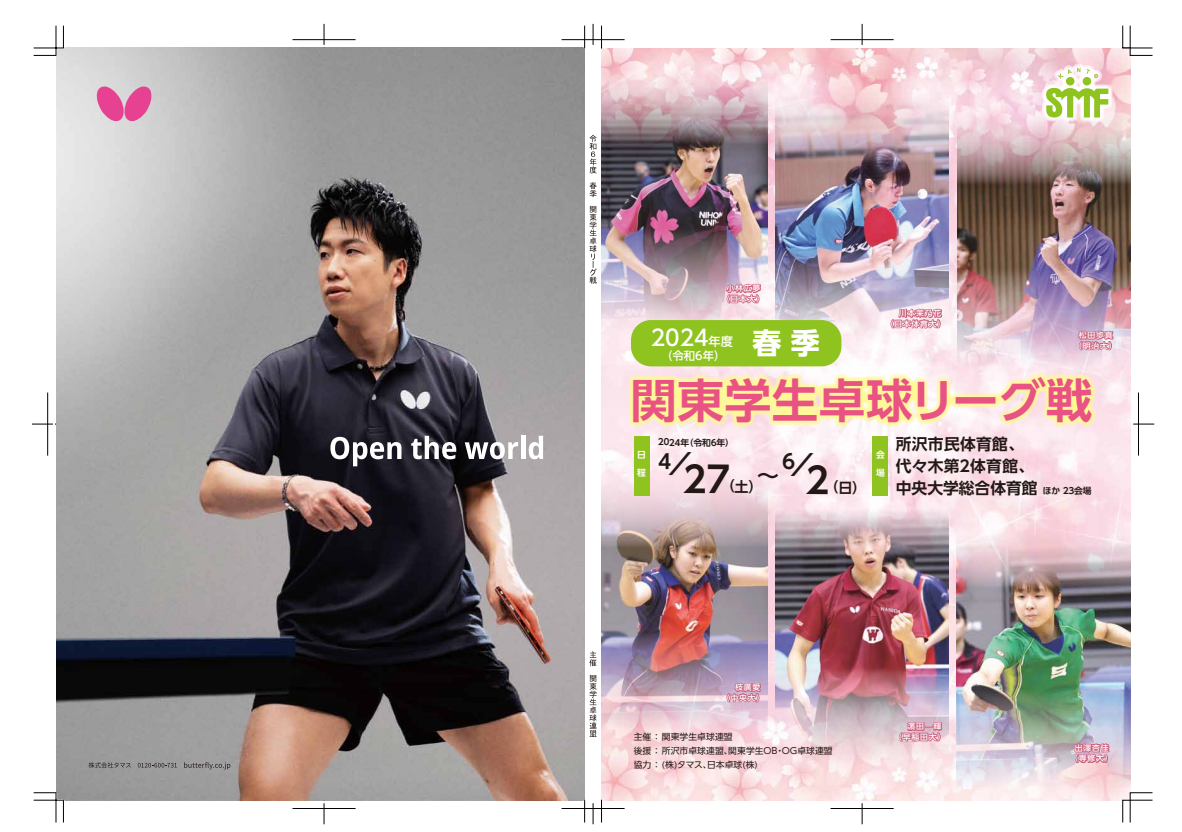
<style>
.page{position:relative;width:1182px;height:832px;background:#fff}
.page>*{position:absolute;margin:0;border:0;box-sizing:border-box;transform-origin:0 0}
.t1{font:700 46.38px "UD Shin Go Pro De";letter-spacing:.015em;color:#e95383}
.t2{font:700 35.79px "UD Shin Go Pro De";color:#221815}
.t3{font:italic 700 28.96px "UD Shin Go Pro De";color:#221815;scale:1.06 1}
.t4{font:700 28.88px "UD Shin Go Pro";color:#fff}
.t5{font:500 21.88px "UD Shin Go Pro";color:#fff}
.t6{font:700 19.86px "UD Shin Go Pro De";color:#221815}
.t7{font:700 15.75px/21.9px "UD Shin Go Pro De";letter-spacing:.01em;color:#221815}
.t8{font:700 14px "UD Shin Go Pro De";color:#221815}
.t9{font:500 12.25px "UD Shin Go Pro";color:#fff}
.t10{font:500 11.38px "UD Shin Go Pro";color:#fff}
.t11{font:8.75px/14px "UD Shin Go Pro";letter-spacing:.01em;color:#221815}
.t12{font:700 8.75px "UD Shin Go Pro De";letter-spacing:-.195em;color:#221815}
.t13{font:700 8.75px/17.5px "UD Shin Go Pro De";color:#fff}
.t14{font:500 7.88px/10.5px "UD Shin Go Pro";letter-spacing:.1em;color:#fff;text-align:center}
.s1{font-size:8.75px}
</style>
<div class="page">
<svg style="left:1133px;top:424px;width:21px;height:1px"></svg>
<hr style="left:1138px;top:392px;width:1px;height:63px;background:#000">
<hr style="left:830px;top:39px;width:63px;height:1px;background:#000">
<svg style="left:861px;top:24px;width:1px;height:21px"></svg>
<hr style="left:830px;top:808px;width:63px;height:1px;background:#000">
<svg style="left:861px;top:803px;width:1px;height:21px"></svg>
<hr style="left:48px;top:392px;width:1px;height:63px;background:#000">
<hr style="left:292px;top:39px;width:63px;height:1px;background:#000">
<hr style="left:292px;top:808px;width:63px;height:1px;background:#000">
<hr style="left:561px;top:39px;width:63px;height:1px;background:#000">
<hr style="left:561px;top:808px;width:63px;height:1px;background:#000">
<svg style="left:589px;top:651px;width:7px;height:15px"></svg>
<svg style="left:589px;top:675px;width:7px;height:61px"></svg>
<svg style="left:589px;top:135px;width:7px;height:38px"></svg>
<svg style="left:589px;top:182px;width:7px;height:15px"></svg>
<svg style="left:589px;top:206px;width:7px;height:78px"></svg>
<img style="left:56px;top:48px;width:528px;height:751px">
<svg style="left:96px;top:83px;width:56px;height:41px;background:#e082af"></svg>
<svg style="left:330px;top:436px;width:71px;height:30px"></svg>
<svg style="left:411px;top:435px;width:45px;height:24px"></svg>
<svg style="left:464px;top:442px;width:54px;height:17px"></svg>
<hr style="left:521px;top:435px;width:4px;height:24px;background:#fff">
<svg style="left:528px;top:435px;width:15px;height:24px"></svg>
<svg style="left:89px;top:762px;width:42px;height:5px"></svg>
<svg style="left:138px;top:762px;width:39px;height:5px"></svg>
<svg style="left:184px;top:761px;width:46px;height:8px"></svg>
<svg style="left:583px;top:26px;width:2px;height:23px"></svg>
<svg style="left:583px;top:798px;width:2px;height:24px"></svg>
<svg style="left:33px;top:25px;width:32px;height:31px"></svg>
<svg style="left:33px;top:791px;width:32px;height:31px"></svg>
<svg style="left:591px;top:24px;width:3px;height:21px"></svg>
<svg style="left:592px;top:803px;width:2px;height:21px"></svg>
<svg style="left:323px;top:24px;width:2px;height:25px"></svg>
<svg style="left:323px;top:799px;width:2px;height:25px"></svg>
<svg style="left:32px;top:423px;width:25px;height:2px"></svg>
<img style="left:601px;top:48px;width:528px;height:751px">
<img style="left:601px;top:73px;width:166px;height:270px">
<img style="left:775px;top:90px;width:173px;height:270px">
<img style="left:956px;top:112px;width:173px;height:271px">
<img style="left:601px;top:475px;width:166px;height:270px">
<img style="left:775px;top:507px;width:173px;height:270px">
<img style="left:956px;top:529px;width:173px;height:270px">
<svg style="left:1041px;top:63px;width:71px;height:59px"></svg>
<div style="left:872px;top:436px;width:16px;height:59px;background:#8fc31f"></div>
<div style="left:633px;top:436px;width:16px;height:59px;background:#8fc31f"></div>
<div style="left:631px;top:320px;width:210px;height:46px;background:#8fc31f;border-radius:20px"></div>
<svg style="left:625px;top:372px;width:331px;height:63px"></svg>
<div style="left:950px;top:392px;width:50px;height:15px;border:10px solid #fff899"></div>
<svg style="left:986px;top:372px;width:111px;height:61px;background:#fdf0c2"></svg>
<svg style="left:724px;top:276px;width:37px;height:29px"></svg>
<svg style="left:1073px;top:739px;width:37px;height:25px"></svg>
<svg style="left:889px;top:305px;width:54px;height:25px"></svg>
<svg style="left:725px;top:674px;width:37px;height:29px"></svg>
<svg style="left:898px;top:718px;width:44px;height:24px"></svg>
<svg style="left:1076px;top:322px;width:38px;height:30px"></svg>
<svg style="left:601px;top:799px;width:1px;height:23px"></svg>
<svg style="left:601px;top:26px;width:1px;height:23px"></svg>
<svg style="left:1122px;top:25px;width:30px;height:31px"></svg>
<svg style="left:1122px;top:792px;width:30px;height:30px"></svg>
<p class="t14" style="left:721px;top:283px;width:44px">小林広夢（日本大）</p>
<p class="t14" style="left:885px;top:308px;width:61px;text-align:left;text-indent:13px">川本茉乃花（日本体育大）</p>
<h3 class="t5" style="left:650px;top:319px;width:59px">2024</h3>
<h3 class="t10" style="left:661px;top:346px;width:66px">（令和6年）</h3>
<h3 class="t9" style="left:708px;top:331px;width:26px">年度</h3>
<h3 class="t4" style="left:752px;top:319px;width:69px">春 季</h3>
<h1 class="t1" style="left:630px;top:362px;width:463px">関東学生卓球リーグ戦</h1>
<p class="t14" style="left:1074px;top:329px;width:44px">松田歩真（明治大）</p>
<p class="t13" style="left:637px;top:445px;width:10px">日程</p>
<p class="t12" style="left:656px;top:435px;width:79px">２０２４年（令和６年）</p>
<h2 class="t2" style="left:683px;top:450px;width:49px">27</h2>
<h3 class="t3" style="left:668px;top:440px;width:32px">/</h3>
<h3 class="t6" style="left:782px;top:445px;width:15px">6</h3>
<h3 class="t6" style="left:658px;top:445px;width:15px">4</h3>
<h3 class="t3" style="left:790px;top:441px;width:32px">/</h3>
<h2 class="t2" style="left:805px;top:451px;width:26px">2</h2>
<h3 class="t8" style="left:720px;top:474px;width:60px">（土）<sup>～</sup></h3>
<h3 class="t8" style="left:824px;top:475px;width:43px">（日）</h3>
<p class="t13" style="left:876px;top:445px;width:10px">会場</p>
<h3 class="t7" style="left:895px;top:432px;width:197px">所沢市民体育館、<br>代々木第２体育館、<br>中央大学総合体育館 <span class="s1">ほか ２３会場</span></h3>
<p class="t14" style="left:721px;top:681px;width:44px;text-align:left;text-indent:13px">枝廣愛（中央大）</p>
<p class="t11" style="left:633px;top:729px;width:200px">主催 ： 関東学生卓球連盟<br>後援 ： 所沢市卓球連盟、関東学生ＯＢ・ＯＧ卓球連盟協力 ： (株)タマス、日本卓球(株)</p>
<p class="t14" style="left:894px;top:720px;width:53px;text-align:left;text-indent:13px">濵田一輝（早稲田大）</p>
<p class="t14" style="left:1070px;top:742px;width:44px">出澤杏佳（専修大）</p>
</div>
